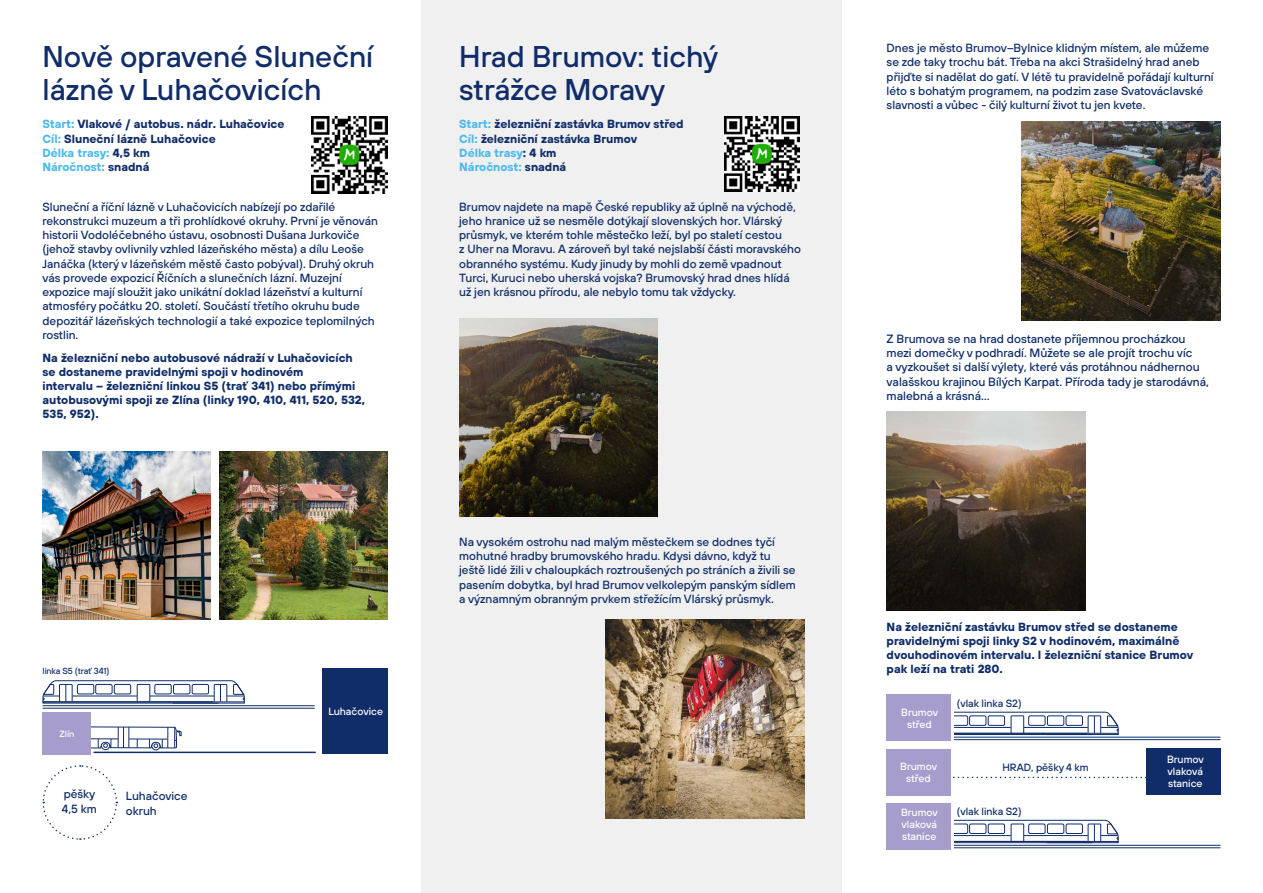
<style>
.page{position:relative;width:1263px;height:893px;background:#fff}
.page>*{position:absolute;margin:0;border:0;box-sizing:border-box;transform-origin:0 0}
.t1{font:500 30px/33px "TT Hoves";color:#102d69}
.t2{font:500 12px/14.4px "TT Hoves";color:#102d69}
.t3{font:500 11.85px/14.2px "TT Hoves";color:#102d69}
.t4{font:700 11.85px/14.2px "TT Hoves";color:#102d69}
.t5{font:500 10.5px/12px "TT Hoves";color:#fff;text-align:center}
.t6{font:500 10.5px "TT Hoves";color:#102d69}
.t7{font:500 9px "TT Hoves";color:#fff}
.t8{font:500 8.85px "TT Hoves";letter-spacing:-.01em;color:#102d69}
.s1{color:#4dbaeb}
</style>
<div class="page">
<svg style="left:954px;top:711px;width:165px;height:24px"></svg>
<svg style="left:954px;top:819px;width:165px;height:24px"></svg>
<hr style="left:916px;top:737px;width:304px;height:1px;background:#102d69">
<hr style="left:916px;top:739px;width:304px;height:1px;background:#102d69">
<hr style="left:916px;top:845px;width:304px;height:1px;background:#102d69">
<hr style="left:916px;top:847px;width:304px;height:1px;background:#102d69">
<svg style="left:953px;top:777px;width:193px;height:1px"></svg>
<div style="left:421px;top:0;width:421px;height:893px;background:#f0f0f0"></div>
<img style="left:1021px;top:121px;width:199px;height:200px">
<img style="left:887px;top:411px;width:199px;height:200px">
<img style="left:43px;top:451px;width:168px;height:168px">
<img style="left:459px;top:318px;width:199px;height:199px">
<img style="left:219px;top:451px;width:168px;height:168px">
<img style="left:605px;top:620px;width:199px;height:199px">
<div style="left:907px;top:704px;width:46px;height:44px;background:#fff"></div>
<div style="left:907px;top:813px;width:46px;height:43px;background:#fff"></div>
<div style="left:1146px;top:748px;width:74px;height:47px;background:#102d69"></div>
<div style="left:886px;top:694px;width:65px;height:47px;background:#a69dcd"></div>
<div style="left:886px;top:803px;width:65px;height:46px;background:#a69dcd"></div>
<div style="left:886px;top:749px;width:65px;height:47px;background:#a69dcd"></div>
<img style="left:311px;top:117px;width:76px;height:76px">
<img style="left:725px;top:117px;width:74px;height:75px">
<svg style="left:91px;top:726px;width:91px;height:25px"></svg>
<div style="left:322px;top:668px;width:65px;height:86px;background:#102d69"></div>
<svg style="left:42px;top:680px;width:203px;height:24px"></svg>
<hr style="left:43px;top:705px;width:272px;height:1px;background:#102d69">
<hr style="left:43px;top:708px;width:272px;height:1px;background:#102d69">
<hr style="left:94px;top:752px;width:222px;height:1px;background:#102d69">
<div style="left:43px;top:712px;width:48px;height:42px;background:#a69dcd"></div>
<svg style="left:42px;top:765px;width:76px;height:75px"></svg>
<h1 class="t1" style="left:43px;top:39px;width:332px">Nově opravené Sluneční lázně v Luhačovicích</h1>
<p class="t4" style="left:43px;top:117px;width:244px"><span class="s1">Start:</span> Vlakové / autobus. nádr. Luhačovice<br><span class="s1">Cíl:</span> Sluneční lázně Luhačovice<br><span class="s1">Délka trasy:</span> 4,5 km<br><span class="s1">Náročnost:</span> snadná</p>
<p class="t3" style="left:43px;top:199px;width:337px">Sluneční a říční lázně v Luhačovicích nabízejí po zdařilé rekonstrukci muzeum a tři prohlídkové okruhy. První je věnován historii Vodoléčebného ústavu, osobnosti Dušana Jurkoviče (jehož stavby ovlivnily vzhled lázeňského města) a dílu Leoše Janáčka (který v lázeňském městě často pobýval). Druhý okruh vás provede expozicí Říčních a slunečních lázní. Muzejní expozice mají sloužit jako unikátní doklad lázeňství a kulturní atmosféry počátku 20. století. Součástí třetího okruhu bude depozitář lázeňských technologií a také expozice teplomilných rostlin.</p>
<p class="t4" style="left:43px;top:350px;width:324px">Na železniční nebo autobusové nádraží v Luhačovicích se dostaneme pravidelnými spoji v hodinovém<br>intervalu – železniční linkou S5 (trať 341) nebo přímými autobusovými spoji ze Zlína (linky 190, 410, 411, 520, 532, 535, 952).</p>
<p class="t8" style="left:43px;top:665px;width:68px">linka S5 (trať 341)</p>
<p class="t7" style="left:60px;top:728px;width:16px">Zlín</p>
<p class="t3" style="left:62px;top:787px;width:36px">pěšky<br>4,5 km</p>
<p class="t3" style="left:126px;top:789px;width:63px">Luhačovice okruh</p>
<p class="t5" style="left:328px;top:705px;width:56px">Luhačovice</p>
<h1 class="t1" style="left:459px;top:39px;width:261px">Hrad Brumov: tichý strážce Moravy</h1>
<p class="t4" style="left:459px;top:117px;width:226px"><span class="s1">Start:</span> železniční zastávka Brumov střed<br><span class="s1">Cíl:</span> železniční zastávka Brumov<br><span class="s1">Délka trasy</span>: 4 km<br><span class="s1">Náročnost:</span> snadná</p>
<p class="t3" style="left:459px;top:199px;width:343px">Brumov najdete na mapě České republiky až úplně na východě, jeho hranice už se nesměle dotýkají slovenských hor. Vlárský průsmyk, ve kterém tohle městečko leží, byl po staletí cestou<br>z Uher na Moravu. A zároveň byl také nejslabší části moravského obranného systému. Kudy jinudy by mohli do země vpadnout Turci, Kuruci nebo uherská vojska? Brumovský hrad dnes hlídá už jen krásnou přírodu, ale nebylo tomu tak vždycky.</p>
<p class="t3" style="left:459px;top:534px;width:338px">Na vysokém ostrohu nad malým městečkem se dodnes tyčí mohutné hradby brumovského hradu. Kdysi dávno, když tu ještě lidé žili v chaloupkách roztroušených po stráních a živili se pasením dobytka, byl hrad Brumov velkolepým panským sídlem a významným obranným prvkem střežícím Vlárský průsmyk.</p>
<p class="t3" style="left:887px;top:41px;width:329px">Dnes je město Brumov–Bylnice klidným místem, ale můžeme se zde taky trochu bát. Třeba na akci Strašidelný hrad aneb přijďte si nadělat do gatí. V létě tu pravidelně pořádají kulturní léto s bohatým programem, na podzim zase Svatováclavské slavnosti a vůbec - čilý kulturní život tu jen kvete.</p>
<p class="t2" style="left:887px;top:331px;width:324px">Z Brumova se na hrad dostanete příjemnou procházkou mezi domečky v podhradí. Můžete se ale projít trochu víc<br>a vyzkoušet si další výlety, které vás protáhnou nádhernou valašskou krajinou Bílých Karpat. Příroda tady je starodávná, malebná a krásná…</p>
<p class="t4" style="left:887px;top:619px;width:308px">Na železniční zastávku Brumov střed se dostaneme pravidelnými spoji linky S2 v hodinovém, maximálně dvouhodinovém intervalu. I železniční stanice Brumov pak leží na trati 280.</p>
<p class="t5" style="left:901px;top:706px;width:38px">Brumov střed</p>
<p class="t5" style="left:900px;top:760px;width:38px">Brumov střed</p>
<p class="t5" style="left:901px;top:806px;width:38px;text-align:justify">Brumov vlaková stanice</p>
<p class="t6" style="left:957px;top:696px;width:66px">(vlak linka S2)</p>
<p class="t6" style="left:1002px;top:761px;width:88px">HRAD, pěšky 4 km</p>
<p class="t6" style="left:957px;top:804px;width:66px">(vlak linka S2)</p>
<p class="t5" style="left:1167px;top:753px;width:38px;text-align:justify">Brumov vlaková stanice</p>
</div>
